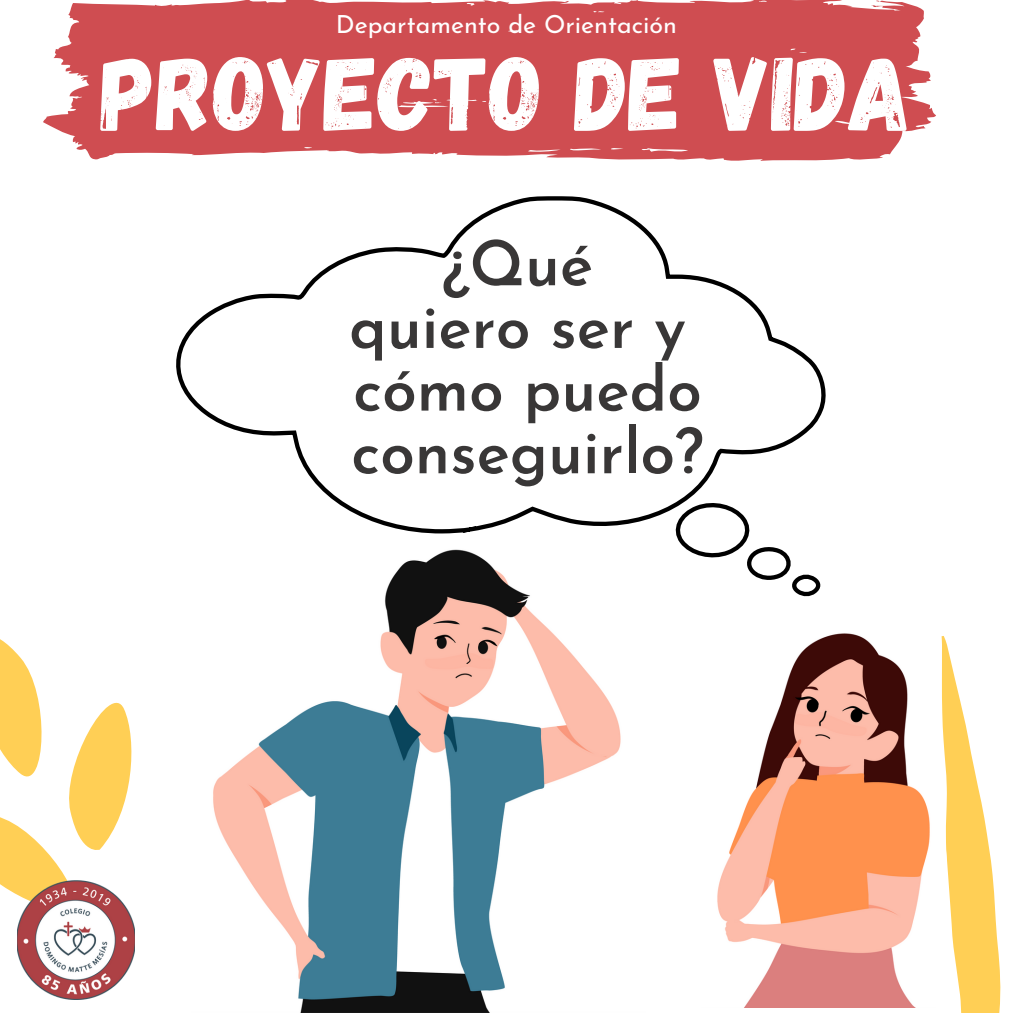
<style>
.page{position:relative;width:1013px;height:1013px;background:#fff}
.page>*{position:absolute;margin:0;border:0;box-sizing:border-box;transform-origin:0 0}
.t1{font:104.38px "Gagalin";color:#fff}
.t2{font:600 62.25px/62.6px "Josefin Sans";color:#393737;text-align:center}
.t3{font:25px "Josefin Sans";color:#fff}
</style>
<div class="page">
<svg style="left:43px;top:0;width:893px;height:161px;background:#d35f62"></svg>
<img style="left:213px;top:597px;width:408px;height:415px">
<svg style="left:176px;top:196px;width:650px;height:401px"></svg>
<svg style="left:0;top:639px;width:132px;height:256px"></svg>
<img style="left:17px;top:880px;width:118px;height:119px">
<svg style="left:941px;top:636px;width:60px;height:376px"></svg>
<img style="left:717px;top:633px;width:213px;height:374px">
<p class="t3" style="left:336px;top:14px;width:342px">Departamento de Orientación</p>
<h1 class="t1" style="left:101px;top:26px;width:811px">PROYECTO DE VIDA</h1>
<p class="t2" style="left:349px;top:238px;width:356px">¿Qué<br>quiero ser y cómo puedo conseguirlo?</p>
</div>
